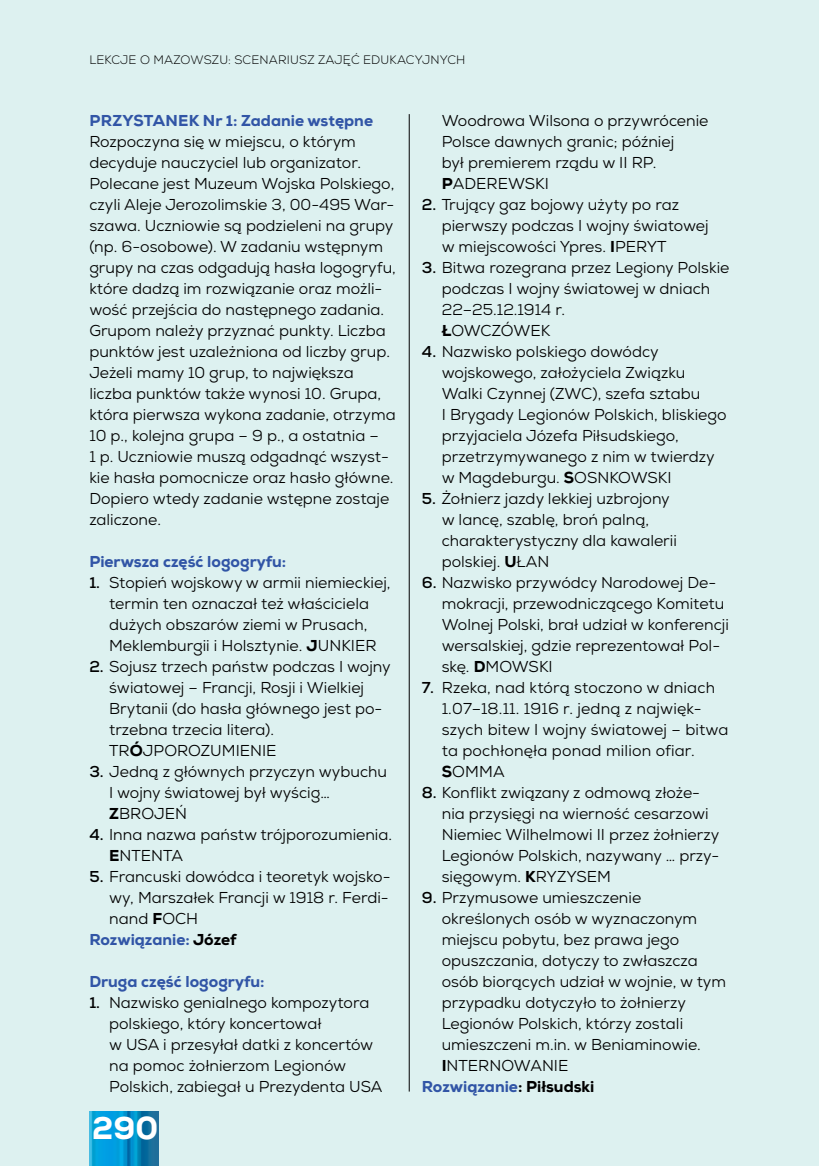
<style>
.page{position:relative;width:819px;height:1166px;background:#ddf1f0}
.page>*{position:absolute;margin:0;border:0;box-sizing:border-box;transform-origin:0 0}
.t1{font:800 31.5px "Nexa";color:#fff}
.t2{font:15.75px/21px "Nexa";color:#000}
.t3{font:800 15.75px "Nexa";color:#3155a6}
.t4{font:300 12.25px "Nexa";letter-spacing:.015em;color:#000}
.s1{font-weight:700}
.s2{font-weight:800}
.s3{color:#000}
</style>
<div class="page">
<hr style="left:409px;top:114px;width:1px;height:977px;background:#000">
<img style="left:89px;top:1111px;width:70px;height:55px">
<p class="t4" style="left:89px;top:52px;width:377px">LEKCJE O MAZOWSZU: SCENARIUSZ ZAJĘĆ EDUKACYJNYCH</p>
<p class="t3" style="left:89px;top:111px;width:285px">PRZYSTANEK Nr 1: Zadanie wstępne</p>
<p class="t2" style="left:89px;top:131px;width:308px">Rozpoczyna się w miejscu, o którym decyduje nauczyciel lub organizator.<br>Polecane jest Muzeum Wojska Polskiego, czyli Aleje Jerozolimskie 3, 00-495 War&shy;szawa. Uczniowie są podzieleni na grupy (np. 6-osobowe). W zadaniu wstępnym grupy na czas odgadują hasła logogryfu, które dadzą im rozwiązanie oraz możli&shy;wość przejścia do następnego zadania.<br>Grupom należy przyznać punkty. Liczba punktów jest uzależniona od liczby grup.<br>Jeżeli mamy 10 grup, to największa liczba punktów także wynosi 10. Grupa, która pierwsza wykona zadanie, otrzyma 10 p., kolejna grupa – 9 p., a ostatnia –<br>1 p. Uczniowie muszą odgadnąć wszyst&shy;kie hasła pomocnicze oraz hasło główne.<br>Dopiero wtedy zadanie wstępne zostaje zaliczone.</p>
<p class="t3" style="left:89px;top:551px;width:198px">Pierwsza część logogryfu:</p>
<p class="t2" style="left:89px;top:572px;width:303px;text-align:center"><span class="s1">1.</span> Stopień wojskowy w armii niemieckiej, termin ten oznaczał też właściciela dużych obszarów ziemi w Prusach, Meklemburgii i Holsztynie. <span class="s2">J</span>UNKIER</p>
<p class="t2" style="left:109px;top:656px;width:283px;text-indent:-20px"><span class="s1">2.</span> Sojusz trzech państw podczas I wojny światowej – Francji, Rosji i Wielkiej<br>Brytanii (do hasła głównego jest po&shy;trzebna trzecia litera).<br>TR<span class="s2">Ó</span>JPOROZUMIENIE</p>
<p class="t2" style="left:109px;top:761px;width:279px;text-indent:-20px"><span class="s1">3.</span> Jedną z głównych przyczyn wybuchu<br>I wojny światowej był wyścig…<br><span class="s2">Z</span>BROJEŃ</p>
<p class="t2" style="left:109px;top:824px;width:284px;text-indent:-20px"><span class="s1">4.</span> Inna nazwa państw trójporozumienia.<br><span class="s2">E</span>NTENTA</p>
<p class="t2" style="left:89px;top:866px;width:302px"><span class="s1">5.</span> Francuski dowódca i teoretyk wojsko-</p>
<p class="t2" style="left:109px;top:887px;width:281px">wy, Marszałek Francji w 1918 r. Ferdi-</p>
<p class="t2" style="left:109px;top:908px;width:91px">nand <span class="s2">F</span>OCH</p>
<p class="t3" style="left:89px;top:929px;width:149px">Rozwiązanie: <span class="s3">Józef</span></p>
<p class="t3" style="left:89px;top:971px;width:177px">Druga część logogryfu:</p>
<p class="t2" style="left:109px;top:992px;width:275px;text-indent:-20px"><span class="s1">1.</span> Nazwisko genialnego kompozytora polskiego, który koncertował<br>w USA i przesyłał datki z koncertów na pomoc żołnierzom Legionów Polskich, zabiegał u Prezydenta USA</p>
<h1 class="t1" style="left:92px;top:1108px;width:68px">290</h1>
<p class="t2" style="left:441px;top:110px;width:268px">Woodrowa Wilsona o przywrócenie<br>Polsce dawnych granic; później<br>był premierem rządu w II RP.<br><span class="s2">P</span>ADEREWSKI</p>
<p class="t2" style="left:441px;top:194px;width:268px;text-indent:-20px"><span class="s1">2.</span> Trujący gaz bojowy użyty po raz pierwszy podczas I wojny światowej w miejscowości Ypres. <span class="s2">I</span>PERYT</p>
<p class="t2" style="left:441px;top:257px;width:289px;text-indent:-20px"><span class="s1">3.</span> Bitwa rozegrana przez Legiony Polskie podczas I wojny światowej w dniach<br>22–25.12.1914 r.<br><span class="s2">Ł</span>OWCZÓWEK</p>
<p class="t2" style="left:441px;top:341px;width:286px;text-indent:-20px"><span class="s1">4.</span> Nazwisko polskiego dowódcy wojskowego, założyciela Związku Walki Czynnej (ZWC), szefa sztabu<br>I Brygady Legionów Polskich, bliskiego przyjaciela Józefa Piłsudskiego, przetrzymywanego z nim w twierdzy w Magdeburgu. <span class="s2">S</span>OSNKOWSKI</p>
<p class="t2" style="left:441px;top:488px;width:237px;text-indent:-20px"><span class="s1">5.</span> Żołnierz jazdy lekkiej uzbrojony w lancę, szablę, broń palną, charakterystyczny dla kawalerii polskiej. <span class="s2">U</span>ŁAN</p>
<p class="t2" style="left:441px;top:572px;width:289px;text-indent:-20px"><span class="s1">6.</span> Nazwisko przywódcy Narodowej De&shy;mokracji, przewodniczącego Komitetu Wolnej Polski, brał udział w konferencji wersalskiej, gdzie reprezentował Pol&shy;skę. <span class="s2">D</span>MOWSKI</p>
<p class="t2" style="left:441px;top:677px;width:288px;text-indent:-20px"><span class="s1">7.</span> Rzeka, nad którą stoczono w dniach<br>1.07–18.11. 1916 r. jedną z najwięk&shy;szych bitew I wojny światowej – bitwa ta pochłonęła ponad milion ofiar.<br><span class="s2">S</span>OMMA</p>
<p class="t2" style="left:441px;top:782px;width:279px;text-indent:-20px"><span class="s1">8.</span> Konflikt związany z odmową złoże&shy;nia przysięgi na wierność cesarzowi Niemiec Wilhelmowi II przez żołnierzy Legionów Polskich, nazywany … przy&shy;sięgowym. <span class="s2">K</span>RYZYSEM</p>
<p class="t2" style="left:422px;top:887px;width:221px"><span class="s1">9.</span> Przymusowe umieszczenie</p>
<p class="t2" style="left:441px;top:908px;width:257px">określonych osób w wyznaczonym</p>
<p class="t2" style="left:441px;top:929px;width:239px">miejscu pobytu, bez prawa jego</p>
<p class="t2" style="left:441px;top:950px;width:257px">opuszczania, dotyczy to zwłaszcza</p>
<p class="t2" style="left:441px;top:971px;width:286px">osób biorących udział w wojnie, w tym</p>
<p class="t2" style="left:441px;top:992px;width:246px">przypadku dotyczyło to żołnierzy</p>
<p class="t2" style="left:441px;top:1013px;width:243px">Legionów Polskich, którzy zostali</p>
<p class="t2" style="left:441px;top:1034px;width:261px">umieszczeni m.in. w Beniaminowie.</p>
<p class="t2" style="left:441px;top:1055px;width:128px"><span class="s2">I</span>NTERNOWANIE</p>
<p class="t3" style="left:422px;top:1076px;width:174px">Rozwiązanie<span class="s3">: Piłsudski</span></p>
</div>
